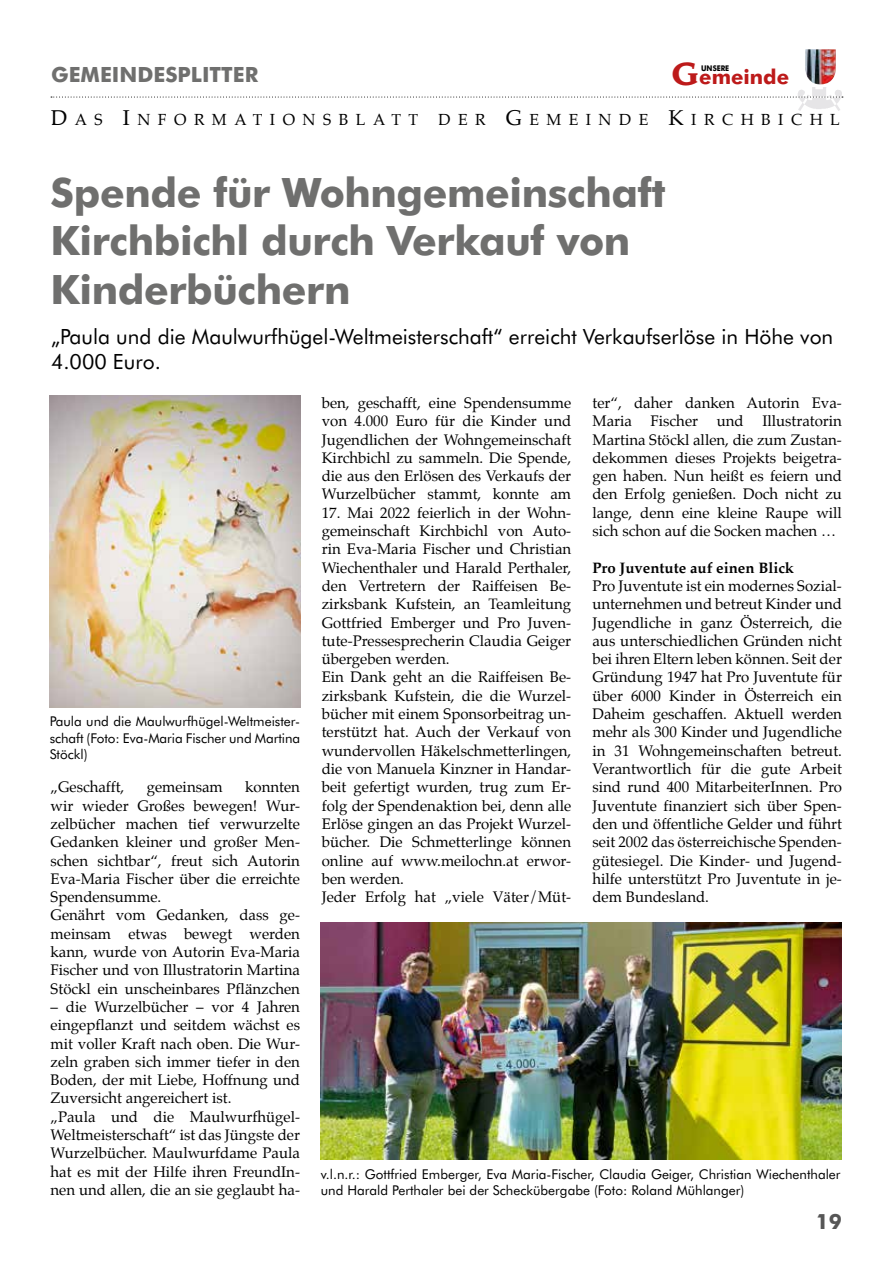
<style>
.page{position:relative;width:893px;height:1263px;background:#fff}
.page>*{position:absolute;margin:0;border:0;box-sizing:border-box;transform-origin:0 0}
.t1{font:700 40.5px/48.6px "Futura BT";letter-spacing:-.01em;color:#6f6f6e}
.t2{font:21px/25.2px "Futura BT";color:#000}
.t3{font:700 21px "Futura BT";color:#6f6f6e}
.t4{font:700 21px "Futura BT";color:#565656}
.t5{font:700 20.4px "Futura BT";color:#bd1a1a}
.t6{font:15.75px "Palatino";letter-spacing:.475em;color:#000}
.t7{font:15px/18.3px "Palatino";color:#000}
.t8{font:700 15px "Palatino";color:#000}
.t9{font:13.5px/16.2px "Futura BT";color:#000}
.t10{font:700 7.8px "Futura BT";color:#000;scale:.9 1}
.s1{font-family:"Leawood";font-size:31.5px}
.s2{font-size:21px}
</style>
<div class="page">
<img style="left:798px;top:88px;width:44px;height:23px">
<svg style="left:51px;top:97px;width:792px;height:1px"></svg>
<img style="left:805px;top:49px;width:31px;height:36px">
<img style="left:50px;top:396px;width:250px;height:312px">
<img style="left:321px;top:923px;width:521px;height:237px">
<h2 class="t3" style="left:51px;top:62px;width:209px">GEMEINDESPLITTER</h2>
<h3 class="t5" style="left:672px;top:64px;width:119px"><span class="s1">G</span>emeinde</h3>
<p class="t6" style="left:51px;top:109px;width:369px"><span class="s2">D</span>AS <span class="s2">I</span>NFORMATIONSBLATT</p>
<p class="t6" style="left:438px;top:109px;width:403px">DER <span class="s2">G</span>EMEINDE <span class="s2">K</span>IRCHBICHL</p>
<p class="t10" style="left:701px;top:63px;width:33px">UNSERE</p>
<h1 class="t1" style="left:51px;top:168px;width:617px">Spende für Wohngemeinschaft<br>Kirchbichl durch Verkauf von<br>Kinderbüchern</h1>
<h2 class="t2" style="left:51px;top:324px;width:784px">„Paula und die Maulwurfhügel-Weltmeisterschaft“ erreicht Verkaufserlöse in Höhe von<br>4.000 Euro.</h2>
<p class="t7" style="left:322px;top:395px;width:251px;text-align:justify">ben, geschafft, eine Spendensumme von 4.000 Euro für die Kinder und Jugendlichen der Wohngemeinschaft Kirchbichl zu sammeln. Die Spende, die aus den Erlösen des Verkaufs der Wurzelbücher stammt, konnte am</p>
<p class="t7" style="left:322px;top:505px;width:251px">17. Mai 2022 feierlich in der Wohn&shy;gemeinschaft Kirchbichl von Auto&shy;rin Eva-Maria Fischer und Christian Wiechenthaler und Harald Perthaler, den Vertretern der Raiffeisen Be&shy;zirksbank Kufstein, an Teamleitung Gottfried Emberger und Pro Juven&shy;tute-Pressesprecherin Claudia Geiger übergeben werden.<br>Ein Dank geht an die Raiffeisen Be&shy;zirksbank Kufstein, die die Wurzel&shy;bücher mit einem Sponsorbeitrag un&shy;terstützt hat. Auch der Verkauf von wundervollen Häkelschmetterlingen, die von Manuela Kinzner in Handar&shy;beit gefertigt wurden, trug zum Er&shy;folg der Spendenaktion bei, denn alle Erlöse gingen an das Projekt Wurzel&shy;bücher. Die Schmetterlinge können online auf www.meilochn.at erwor&shy;ben werden.<br>Jeder Erfolg hat „viele Väter/Müt-</p>
<p class="t7" style="left:592px;top:395px;width:251px;text-align:justify">ter“, daher danken Autorin Eva-Maria Fischer und Illustratorin Martina Stöckl allen, die zum Zustan&shy;dekommen dieses Projekts beigetra&shy;gen haben. Nun heißt es feiern und den Erfolg genießen. Doch nicht zu lange, denn eine kleine Raupe will sich schon auf die Socken machen …</p>
<p class="t8" style="left:592px;top:558px;width:203px">Pro Juventute auf einen Blick</p>
<p class="t7" style="left:592px;top:578px;width:251px;text-align:justify">Pro Juventute ist ein modernes Sozial&shy;unternehmen und betreut Kinder und Jugendliche in ganz Österreich, die aus unterschiedlichen Gründen nicht bei ihren Eltern leben können. Seit der Gründung 1947 hat Pro Juventute für über 6000 Kinder in Österreich ein Daheim geschaffen. Aktuell werden mehr als 300 Kinder und Jugendliche in 31 Wohngemeinschaften betreut.<br>Verantwortlich für die gute Arbeit sind rund 400 MitarbeiterInnen. Pro Juventute finanziert sich über Spen&shy;den und öffentliche Gelder und führt seit 2002 das österreichische Spenden&shy;gütesiegel. Die Kinder- und Jugend&shy;hilfe unterstützt Pro Juventute in je&shy;dem Bundesland.</p>
<p class="t9" style="left:50px;top:713px;width:252px;text-align:justify">Paula und die Maulwurfhügel-Weltmeister&shy;schaft (Foto: Eva-Maria Fischer und Martina Stöckl)</p>
<p class="t7" style="left:51px;top:779px;width:75px">„Geschafft,</p>
<p class="t7" style="left:147px;top:779px;width:78px">gemeinsam</p>
<p class="t7" style="left:51px;top:779px;width:251px;text-indent:195px">konnten wir wieder Großes bewegen! Wur&shy;zelbücher machen tief verwurzelte<br>Gedanken kleiner und großer Men&shy;schen sichtbar“, freut sich Autorin<br>Eva-Maria Fischer über die erreichte<br>Spendensumme.<br>Genährt vom Gedanken, dass ge&shy;meinsam etwas bewegt werden kann, wurde von Autorin Eva-Maria<br>Fischer und von Illustratorin Martina<br>Stöckl ein unscheinbares Pflänzchen</p>
<p class="t7" style="left:51px;top:999px;width:251px">– die Wurzelbücher – vor 4 Jahren eingepflanzt und seitdem wächst es mit voller Kraft nach oben. Die Wur&shy;zeln graben sich immer tiefer in den Boden, der mit Liebe, Hoffnung und Zuversicht angereichert ist.<br>„Paula und die Maulwurfhügel-Weltmeisterschaft“ ist das Jüngste der Wurzelbücher. Maulwurfdame Paula hat es mit der Hilfe ihren FreundIn&shy;nen und allen, die an sie geglaubt ha-</p>
<p class="t9" style="left:321px;top:1166px;width:521px">v.l.n.r.: Gottfried Emberger, Eva Maria-Fischer, Claudia Geiger, Christian Wiechenthaler und Harald Perthaler bei der Scheckübergabe (Foto: Roland Mühlanger)</p>
<h2 class="t4" style="left:816px;top:1208px;width:28px">19</h2>
</div>
